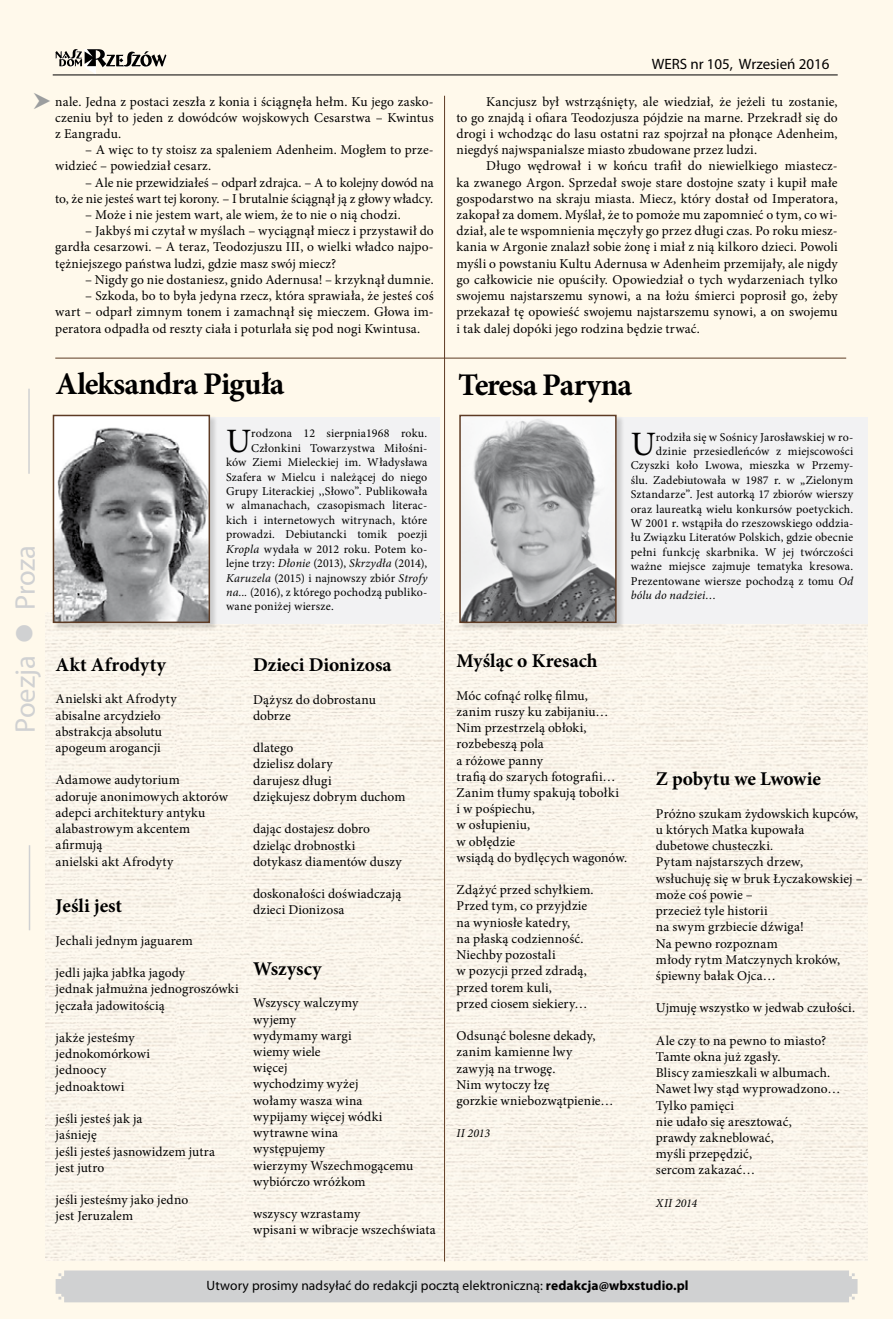
<style>
.page{position:relative;width:893px;height:1319px;background:#fff}
.page>*{position:absolute;margin:0;border:0;box-sizing:border-box;transform-origin:0 0}
.t1{font:34.2px "Minion Pro";color:#000}
.t2{font:700 31.5px "Minion Pro";letter-spacing:-.03em;color:#000}
.t3{font:28.5px "Myriad Pro";letter-spacing:-.005em;color:#d0d1d2}
.t4{font:700 19.5px "Minion Pro";color:#000}
.t5{font:15px "Myriad Pro";color:#000}
.t6{font:13.5px/16.2px "Minion Pro";letter-spacing:.01em;color:#000}
.t7{font:13.5px "Myriad Pro";letter-spacing:.01em;color:#000}
.t8{font:12px "Minion Pro";letter-spacing:.015em;color:#000}
.t9{font:italic 12px "Minion Pro";letter-spacing:.015em;color:#000}
.s1{font-style:italic}
.s2{font-weight:700}
</style>
<div class="page">
<div style="left:0;top:0;width:893px;height:1318px;background:#fff9eb"></div>
<img style="left:45px;top:612px;width:399px;height:647px">
<img style="left:446px;top:612px;width:421px;height:647px">
<div style="left:180px;top:417px;width:259px;height:206px;background:#f2f2f3"></div>
<div style="left:600px;top:417px;width:267px;height:206px;background:#f2f2f3"></div>
<svg style="left:55px;top:49px;width:112px;height:26px"></svg>
<hr style="left:53px;top:75px;width:785px;height:1px;background:#000">
<div style="left:56px;top:1270px;width:801px;height:31px;background:#d0d1d2"></div>
<hr style="left:29px;top:845px;width:1px;height:85px;background:#d0d1d2">
<hr style="left:28px;top:388px;width:2px;height:85px;background:#d0d1d2">
<div style="left:54px;top:415px;width:164px;height:216px;background:#000;opacity:.15"></div>
<img style="left:56px;top:417px;width:151px;height:203px">
<div style="left:53px;top:414px;width:157px;height:209px;border:2px solid #5e3b24"></div>
<div style="left:460px;top:415px;width:165px;height:216px;background:#000;opacity:.15"></div>
<img style="left:462px;top:417px;width:152px;height:203px">
<div style="left:459px;top:414px;width:158px;height:209px;border:2px solid #5e3b24"></div>
<hr style="left:444px;top:96px;width:1px;height:1165px;background:#5e3b24">
<hr style="left:55px;top:357px;width:791px;height:1px;background:#5e3b24">
<h3 class="t3" style="left:8px;top:732px;width:189px;rotate:-90deg">Poezja ● Proza</h3>
<p class="t6" style="left:55px;top:93px;width:380px;text-align:justify">nale. Jedna z postaci zeszła z konia i ściągnęła hełm. Ku jego zasko&shy;czeniu był to jeden z dowódców wojskowych Cesarstwa – Kwintus z Eangradu.</p>
<p class="t6" style="left:55px;top:142px;width:380px;text-indent:30px">– A więc to ty stoisz za spaleniem Adenheim. Mogłem to prze&shy;widzieć – powiedział cesarz.</p>
<p class="t6" style="left:55px;top:174px;width:380px;text-align:right">– Ale nie przewidziałeś – odparł zdrajca. – A to kolejny dowód na<br>to, że nie jesteś wart tej korony. – I brutalnie ściągnął ją z głowy władcy.</p>
<p class="t6" style="left:85px;top:207px;width:317px">– Może i nie jestem wart, ale wiem, że to nie o nią chodzi.</p>
<p class="t6" style="left:55px;top:223px;width:380px;text-align:justify;text-indent:30px">– Jakbyś mi czytał w myślach – wyciągnął miecz i przystawił do gardła cesarzowi. – A teraz, Teodozjuszu III, o wielki władco najpo&shy;tężniejszego państwa ludzi, gdzie masz swój miecz?</p>
<p class="t6" style="left:85px;top:271px;width:350px">– Nigdy go nie dostaniesz, gnido Adernusa! – krzyknął dumnie.</p>
<p class="t6" style="left:55px;top:288px;width:380px;text-align:justify;text-indent:30px">– Szkoda, bo to była jedyna rzecz, która sprawiała, że jesteś coś wart – odparł zimnym tonem i zamachnął się mieczem. Głowa im&shy;peratora odpadła od reszty ciała i poturlała się pod nogi Kwintusa.</p>
<h2 class="t2" style="left:56px;top:362px;width:230px">Aleksandra Piguła</h2>
<h1 class="t1" style="left:226px;top:418px;width:27px">U</h1>
<p class="t8" style="left:251px;top:425px;width:178px">rodzona 12 sierpnia1968 roku.</p>
<p class="t8" style="left:251px;top:440px;width:178px">Członkini Towarzystwa Miłośni-</p>
<p class="t8" style="left:226px;top:454px;width:203px">ków Ziemi Mieleckiej im. Władysława</p>
<p class="t8" style="left:226px;top:468px;width:203px">Szafera w Mielcu i należącej do niego</p>
<p class="t8" style="left:226px;top:483px;width:203px">Grupy Literackiej ,,Słowo”. Publikowała</p>
<p class="t8" style="left:226px;top:497px;width:203px">w almanachach, czasopismach literac-</p>
<p class="t8" style="left:226px;top:512px;width:203px">kich i internetowych witrynach, które</p>
<p class="t8" style="left:226px;top:526px;width:203px">prowadzi. Debiutancki tomik poezji</p>
<p class="t8" style="left:226px;top:540px;width:203px"><span class="s1">Kropla</span> wydała w 2012 roku. Potem ko-</p>
<p class="t8" style="left:226px;top:555px;width:203px">lejne trzy: <span class="s1">Dłonie</span> (2013), <span class="s1">Skrzydła</span> (2014),</p>
<p class="t8" style="left:226px;top:569px;width:203px"><span class="s1">Karuzela</span> (2015) i najnowszy zbiór <span class="s1">Strofy</span></p>
<p class="t8" style="left:226px;top:584px;width:203px"><span class="s1">na...</span> (2016), z którego pochodzą publiko-</p>
<p class="t8" style="left:226px;top:598px;width:109px">wane poniżej wiersze.</p>
<h3 class="t4" style="left:56px;top:651px;width:112px">Akt Afrodyty</h3>
<p class="t6" style="left:56px;top:691px;width:123px">Anielski akt Afrodyty abisalne arcydzieło abstrakcja absolutu apogeum arogancji</p>
<p class="t6" style="left:56px;top:772px;width:174px">Adamowe audytorium<br>adoruje anonimowych aktorów adepci architektury antyku alabastrowym akcentem afirmują<br>anielski akt Afrodyty</p>
<h3 class="t4" style="left:56px;top:892px;width:68px">Jeśli jest</h3>
<p class="t6" style="left:56px;top:932px;width:139px">Jechali jednym jaguarem</p>
<p class="t6" style="left:56px;top:964px;width:185px">jedli jajka jabłka jagody<br>jednak jałmużna jednogroszówki jęczała jadowitością</p>
<p class="t6" style="left:56px;top:1029px;width:96px">jakże jesteśmy jednokomórkowi jednoocy jednoaktowi</p>
<p class="t6" style="left:56px;top:1110px;width:161px">jeśli jesteś jak ja<br>jaśnieję<br>jeśli jesteś jasnowidzem jutra jest jutro</p>
<p class="t6" style="left:56px;top:1191px;width:134px">jeśli jesteśmy jako jedno jest Jeruzalem</p>
<h3 class="t4" style="left:253px;top:651px;width:140px">Dzieci Dionizosa</h3>
<p class="t6" style="left:253px;top:691px;width:125px">Dążysz do dobrostanu dobrze</p>
<p class="t6" style="left:253px;top:739px;width:154px">dlatego<br>dzielisz dolary<br>darujesz długi<br>dziękujesz dobrym duchom</p>
<p class="t6" style="left:253px;top:820px;width:150px">dając dostajesz dobro dzieląc drobnostki dotykasz diamentów duszy</p>
<p class="t6" style="left:253px;top:885px;width:150px">doskonałości doświadczają dzieci Dionizosa</p>
<h3 class="t4" style="left:253px;top:954px;width:70px">Wszyscy</h3>
<p class="t6" style="left:253px;top:994px;width:162px">Wszyscy walczymy<br>wyjemy<br>wydymamy wargi<br>wiemy wiele<br>więcej<br>wychodzimy wyżej<br>wołamy wasza wina wypijamy więcej wódki wytrawne wina występujemy<br>wierzymy Wszechmogącemu wybiórczo wróżkom</p>
<p class="t6" style="left:253px;top:1205px;width:184px">wszyscy wzrastamy<br>wpisani w wibracje wszechświata</p>
<p class="t5" style="left:652px;top:55px;width:179px">WERS nr 105, Wrzesień 2016</p>
<p class="t6" style="left:456px;top:93px;width:383px;text-align:justify;text-indent:30px">Kancjusz był wstrząśnięty, ale wiedział, że jeżeli tu zostanie, to go znajdą i ofiara Teodozjusza pójdzie na marne. Przekradł się do drogi i wchodząc do lasu ostatni raz spojrzał na płonące Adenheim, niegdyś najwspanialsze miasto zbudowane przez ludzi.</p>
<p class="t6" style="left:456px;top:158px;width:383px;text-align:justify;text-indent:30px">Długo wędrował i w końcu trafił do niewielkiego miastecz&shy;ka zwanego Argon. Sprzedał swoje stare dostojne szaty i kupił małe gospodarstwo na skraju miasta. Miecz, który dostał od Imperatora, zakopał za domem. Myślał, że to pomoże mu zapomnieć o tym, co wi&shy;dział, ale te wspomnienia męczyły go przez długi czas. Po roku miesz&shy;kania w Argonie znalazł sobie żonę i miał z nią kilkoro dzieci. Powoli myśli o powstaniu Kultu Adernusa w Adenheim przemijały, ale nigdy go całkowicie nie opuściły. Opowiedział o tych wydarzeniach tylko swojemu najstarszemu synowi, a na łożu śmierci poprosił go, żeby przekazał tę opowieść swojemu najstarszemu synowi, a on swojemu i tak dalej dopóki jego rodzina będzie trwać.</p>
<h2 class="t2" style="left:458px;top:362px;width:176px">Teresa Paryna</h2>
<h1 class="t1" style="left:631px;top:421px;width:27px">U</h1>
<p class="t8" style="left:656px;top:428px;width:199px">rodziła się w Sośnicy Jarosławskiej w ro-</p>
<p class="t8" style="left:656px;top:443px;width:199px">dzinie przesiedleńców z miejscowości</p>
<p class="t8" style="left:631px;top:457px;width:224px">Czyszki koło Lwowa, mieszka w Przemy-</p>
<p class="t8" style="left:631px;top:472px;width:224px">ślu. Zadebiutowała w 1987 r. w „Zielonym</p>
<p class="t8" style="left:631px;top:486px;width:224px">Sztandarze”. Jest autorką 17 zbiorów wierszy</p>
<p class="t8" style="left:631px;top:500px;width:224px">oraz laureatką wielu konkursów poetyckich.</p>
<p class="t8" style="left:631px;top:515px;width:224px">W 2001 r. wstąpiła do rzeszowskiego oddzia-</p>
<p class="t8" style="left:631px;top:529px;width:224px">łu Związku Literatów Polskich, gdzie obecnie</p>
<p class="t8" style="left:631px;top:544px;width:224px">pełni funkcję skarbnika. W jej twórczości</p>
<p class="t8" style="left:631px;top:558px;width:224px">ważne miejsce zajmuje tematyka kresowa.</p>
<p class="t8" style="left:631px;top:572px;width:224px">Prezentowane wiersze pochodzą z tomu <span class="s1">Od</span></p>
<p class="t9" style="left:631px;top:587px;width:87px">bólu do nadziei…</p>
<h3 class="t4" style="left:457px;top:647px;width:143px">Myśląc o Kresach</h3>
<p class="t6" style="left:457px;top:687px;width:172px">Móc cofnąć rolkę filmu,<br>zanim ruszy ku zabijaniu…<br>Nim przestrzelą obłoki, rozbebeszą pola<br>a różowe panny<br>trafią do szarych fotografii…<br>Zanim tłumy spakują tobołki<br>i w pośpiechu,<br>w osłupieniu,<br>w obłędzie<br>wsiądą do bydlęcych wagonów.</p>
<p class="t6" style="left:457px;top:881px;width:139px">Zdążyć przed schyłkiem.<br>Przed tym, co przyjdzie na wyniosłe katedry,<br>na płaską codzienność.<br>Niechby pozostali<br>w pozycji przed zdradą, przed torem kuli,<br>przed ciosem siekiery…</p>
<p class="t6" style="left:457px;top:1027px;width:159px">Odsunąć bolesne dekady, zanim kamienne lwy<br>zawyją na trwogę.<br>Nim wytoczy łzę<br>gorzkie wniebozwątpienie…</p>
<p class="t9" style="left:457px;top:1125px;width:35px">II 2013</p>
<h3 class="t4" style="left:656px;top:765px;width:166px">Z pobytu we Lwowie</h3>
<p class="t6" style="left:656px;top:805px;width:208px">Próżno szukam żydowskich kupców, u których Matka kupowała<br>dubetowe chusteczki.<br>Pytam najstarszych drzew,<br>wsłuchuję się w bruk Łyczakowskiej – może coś powie –<br>przecież tyle historii<br>na swym grzbiecie dźwiga!<br>Na pewno rozpoznam<br>młody rytm Matczynych kroków, śpiewny bałak Ojca…</p>
<p class="t6" style="left:656px;top:999px;width:201px">Ujmuję wszystko w jedwab czułości.</p>
<p class="t6" style="left:656px;top:1032px;width:186px">Ale czy to na pewno to miasto?<br>Tamte okna już zgasły.<br>Bliscy zamieszkali w albumach.<br>Nawet lwy stąd wyprowadzono…<br>Tylko pamięci<br>nie udało się aresztować,<br>prawdy zakneblować,<br>myśli przepędzić,<br>sercom zakazać…</p>
<p class="t9" style="left:656px;top:1194px;width:43px">XII 2014</p>
<p class="t7" style="left:207px;top:1277px;width:484px">Utwory prosimy nadsyłać do redakcji pocztą elektroniczną: <span class="s2">redakcja@wbxstudio.pl</span></p>
</div>
